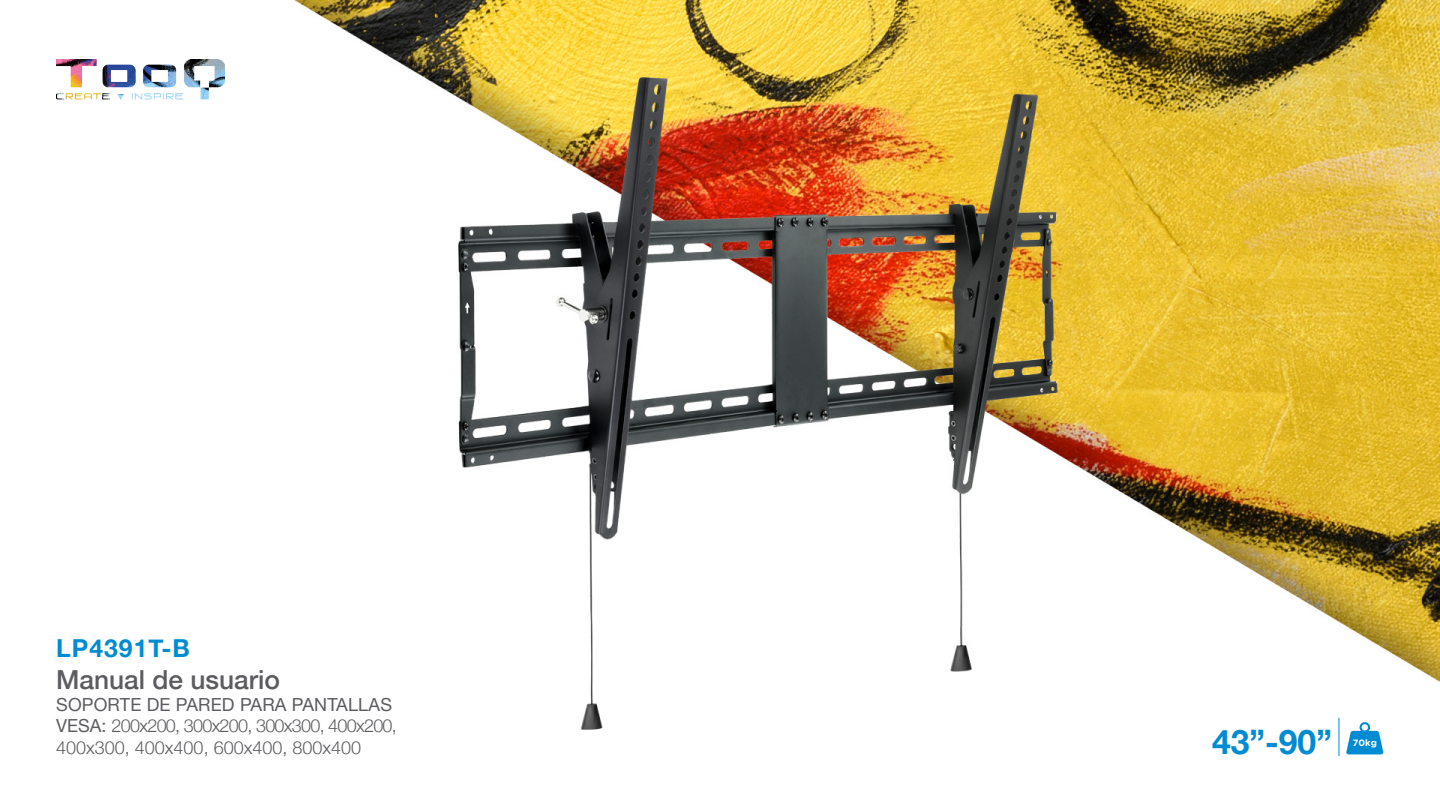
<style>
.page{position:relative;width:1440px;height:810px;background:#fff}
.page>*{position:absolute;margin:0;border:0;box-sizing:border-box;transform-origin:0 0}
.t1{font:700 33.75px "Helvetica Neue";color:#008bd2}
.t2{font:500 26.25px "Helvetica Neue";color:#5c5b5f}
.t3{font:700 24.75px "Helvetica Neue";letter-spacing:.04em;color:#008bd2}
.t4{font:300 18px/21.6px "Helvetica Neue";letter-spacing:-.02em;color:#5c5b5f}
.t5{font:700 9.23px "Gotham";color:#fff}
.s1{font-weight:400}
</style>
<div class="page">
<img style="left:56px;top:0;width:1384px;height:756px">
<div style="left:1360px;top:722px;width:10px;height:11px;border:2px solid #008bd2;border-radius:50%"></div>
<svg style="left:1346px;top:731px;width:37px;height:23px"></svg>
<hr style="left:1339px;top:718px;width:1px;height:38px;background:#008bd2">
<img style="left:56px;top:60px;width:168px;height:40px">
<h3 class="t3" style="left:56px;top:628px;width:135px">LP4391T-B</h3>
<h2 class="t2" style="left:56px;top:659px;width:225px">Manual de usuario</h2>
<p class="t4" style="left:56px;top:692px;width:342px"><span class="s1">SOPORTE DE PARED PARA PANTALLAS<br>VESA:</span> 200x200, 300x200, 300x300, 400x200,<br>400x300, 400x400, 600x400, 800x400</p>
<h1 class="t1" style="left:1212px;top:715px;width:122px">43”-90”</h1>
<p class="t5" style="left:1353px;top:736px;width:26px">70kg</p>
</div>
